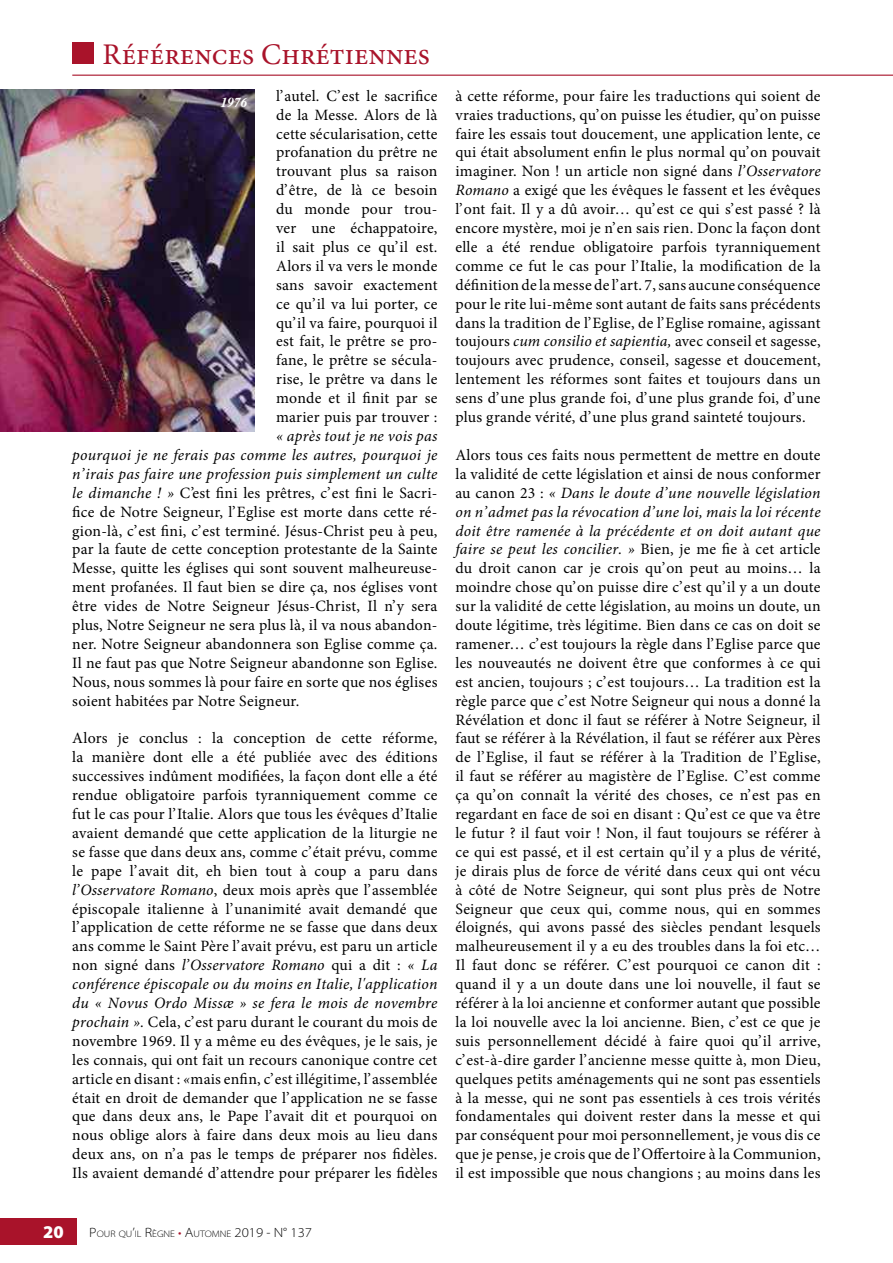
<style>
.page{position:relative;width:893px;height:1263px;background:#fff}
.page>*{position:absolute;margin:0;border:0;box-sizing:border-box;transform-origin:0 0}
.t1{font:30px "Minion Pro";color:#a9132a}
.t2{font:900 18px "Myriad Pro";color:#fff}
.t3{font:15.75px/18.9px "Minion Pro";letter-spacing:.015em;color:#000;text-align:justify}
.t4{font:italic 700 13.5px "Times";color:#fff}
.t5{font:300 semi-expanded 9.45px "Myriad Pro";color:#000}
.s1{font-style:italic}
.s2{font-size:13.5px}
.s3{font-size:13.5px;color:#a9132a}
</style>
<div class="page">
<div style="left:0;top:1218px;width:77px;height:27px;background:#a9132a"></div>
<hr style="left:72px;top:75px;width:821px;height:1px;background:#a9132a">
<div style="left:73px;top:43px;width:21px;height:21px;background:#a9132a"></div>
<img style="left:0;top:89px;width:255px;height:342px">
<h1 class="t1" style="left:103px;top:35px;width:329px">Références Chrétiennes</h1>
<p class="t3" style="left:276px;top:86px;width:163px">l’autel. C’est le sacrifice de la Messe. Alors de là cette sécularisation, cette profanation du prêtre ne trouvant plus sa raison d’être, de là ce besoin du monde pour trou&shy;ver une échappatoire, il sait plus ce qu’il est.<br>Alors il va vers le monde sans savoir exactement ce qu’il va lui porter, ce qu’il va faire, pourquoi il est fait, le prêtre se pro&shy;fane, le prêtre se sécula&shy;rise, le prêtre va dans le monde et il finit par se marier puis par trouver :</p>
<p class="t3" style="left:72px;top:427px;width:367px;text-indent:204px"><span class="s1">« après tout je ne vois pas pourquoi je ne ferais pas comme les autres, pourquoi je n’irais pas faire une profession puis simplement un culte le dimanche ! »</span> C’est fini les prêtres, c’est fini le Sacri&shy;fice de Notre Seigneur, l’Eglise est morte dans cette ré&shy;gion-là, c’est fini, c’est terminé. Jésus-Christ peu à peu, par la faute de cette conception protestante de la Sainte Messe, quitte les églises qui sont souvent malheureuse&shy;ment profanées. Il faut bien se dire ça, nos églises vont être vides de Notre Seigneur Jésus-Christ, Il n’y sera plus, Notre Seigneur ne sera plus là, il va nous abandon&shy;ner. Notre Seigneur abandonnera son Eglise comme ça.<br>Il ne faut pas que Notre Seigneur abandonne son Eglise.<br>Nous, nous sommes là pour faire en sorte que nos églises soient habitées par Notre Seigneur.</p>
<p class="t3" style="left:72px;top:729px;width:367px">Alors je conclus : la conception de cette réforme, la manière dont elle a été publiée avec des éditions successives indûment modifiées, la façon dont elle a été rendue obligatoire parfois tyranniquement comme ce fut le cas pour l’Italie. Alors que tous les évêques d’Italie avaient demandé que cette application de la liturgie ne se fasse que dans deux ans, comme c’était prévu, comme le pape l’avait dit, eh bien tout à coup a paru dans <span class="s1">l’Osservatore Romano</span>, deux mois après que l’assemblée épiscopale italienne à l’unanimité avait demandé que l’application de cette réforme ne se fasse que dans deux ans comme le Saint Père l’avait prévu, est paru un article non signé dans <span class="s1">l’Osservatore Romano</span> qui a dit : <span class="s1">« La conférence épiscopale ou du moins en Italie, l'application du « Novus Ordo Missæ » se fera le mois de novembre prochain ».</span> Cela, c’est paru durant le courant du mois de novembre 1969. Il y a même eu des évêques, je le sais, je les connais, qui ont fait un recours canonique contre cet article en disant : <span class="s1">«</span>mais enfin, c’est illégitime, l’assemblée était en droit de demander que l’application ne se fasse que dans deux ans, le Pape l’avait dit et pourquoi on nous oblige alors à faire dans deux mois au lieu dans deux ans, on n’a pas le temps de préparer nos fidèles.<br>Ils avaient demandé d’attendre pour préparer les fidèles</p>
<p class="t4" style="left:221px;top:90px;width:28px">1976</p>
<p class="t3" style="left:455px;top:86px;width:367px">à cette réforme, pour faire les traductions qui soient de vraies traductions, qu’on puisse les étudier, qu’on puisse faire les essais tout doucement, une application lente, ce qui était absolument enfin le plus normal qu’on pouvait imaginer. Non ! un article non signé dans <span class="s1">l’Osservatore Romano</span> a exigé que les évêques le fassent et les évêques l’ont fait. Il y a dû avoir… qu’est ce qui s’est passé ? là encore mystère, moi je n’en sais rien. Donc la façon dont elle a été rendue obligatoire parfois tyranniquement comme ce fut le cas pour l’Italie, la modification de la définition de la messe de l’art. 7, sans aucune conséquence pour le rite lui-même sont autant de faits sans précédents dans la tradition de l’Eglise, de l’Eglise romaine, agissant toujours <span class="s1">cum consilio et sapientia,</span> avec conseil et sagesse, toujours avec prudence, conseil, sagesse et doucement, lentement les réformes sont faites et toujours dans un sens d’une plus grande foi, d’une plus grande foi, d’une plus grande vérité, d’une plus grand sainteté toujours.</p>
<p class="t3" style="left:455px;top:445px;width:367px">Alors tous ces faits nous permettent de mettre en doute la validité de cette législation et ainsi de nous conformer au canon 23 : <span class="s1">« Dans le doute d’une nouvelle législation on n’admet pas la révocation d’une loi, mais la loi récente doit être ramenée à la précédente et on doit autant que faire se peut les concilier. »</span> Bien, je me fie à cet article du droit canon car je crois qu’on peut au moins… la moindre chose qu’on puisse dire c’est qu’il y a un doute sur la validité de cette législation, au moins un doute, un doute légitime, très légitime. Bien dans ce cas on doit se ramener… c’est toujours la règle dans l’Eglise parce que les nouveautés ne doivent être que conformes à ce qui est ancien, toujours ; c’est toujours… La tradition est la règle parce que c’est Notre Seigneur qui nous a donné la Révélation et donc il faut se référer à Notre Seigneur, il faut se référer à la Révélation, il faut se référer aux Pères de l’Eglise, il faut se référer à la Tradition de l’Eglise, il faut se référer au magistère de l’Eglise. C’est comme ça qu’on connaît la vérité des choses, ce n’est pas en regardant en face de soi en disant : Qu’est ce que va être le futur ? il faut voir ! Non, il faut toujours se référer à ce qui est passé, et il est certain qu’il y a plus de vérité, je dirais plus de force de vérité dans ceux qui ont vécu à côté de Notre Seigneur, qui sont plus près de Notre Seigneur que ceux qui, comme nous, qui en sommes éloignés, qui avons passé des siècles pendant lesquels malheureusement il y a eu des troubles dans la foi etc… Il faut donc se référer. C’est pourquoi ce canon dit : quand il y a un doute dans une loi nouvelle, il faut se référer à la loi ancienne et conformer autant que possible la loi nouvelle avec la loi ancienne. Bien, c’est ce que je suis personnellement décidé à faire quoi qu’il arrive, c’est-à-dire garder l’ancienne messe quitte à, mon Dieu, quelques petits aménagements qui ne sont pas essentiels à la messe, qui ne sont pas essentiels à ces trois vérités fondamentales qui doivent rester dans la messe et qui par conséquent pour moi personnellement, je vous dis ce que je pense, je crois que de l’Offertoire à la Communion, il est impossible que nous changions ; au moins dans les</p>
<p class="t2" style="left:43px;top:1222px;width:22px">20</p>
<p class="t5" style="left:89px;top:1228px;width:224px"><span class="s2">P</span>OUR QU<span class="s2">’</span>IL <span class="s2">R</span>ÈGNE <span class="s3">•</span> <span class="s2">A</span>UTOMNE <span class="s2">2019 - N° 137</span></p>
</div>
